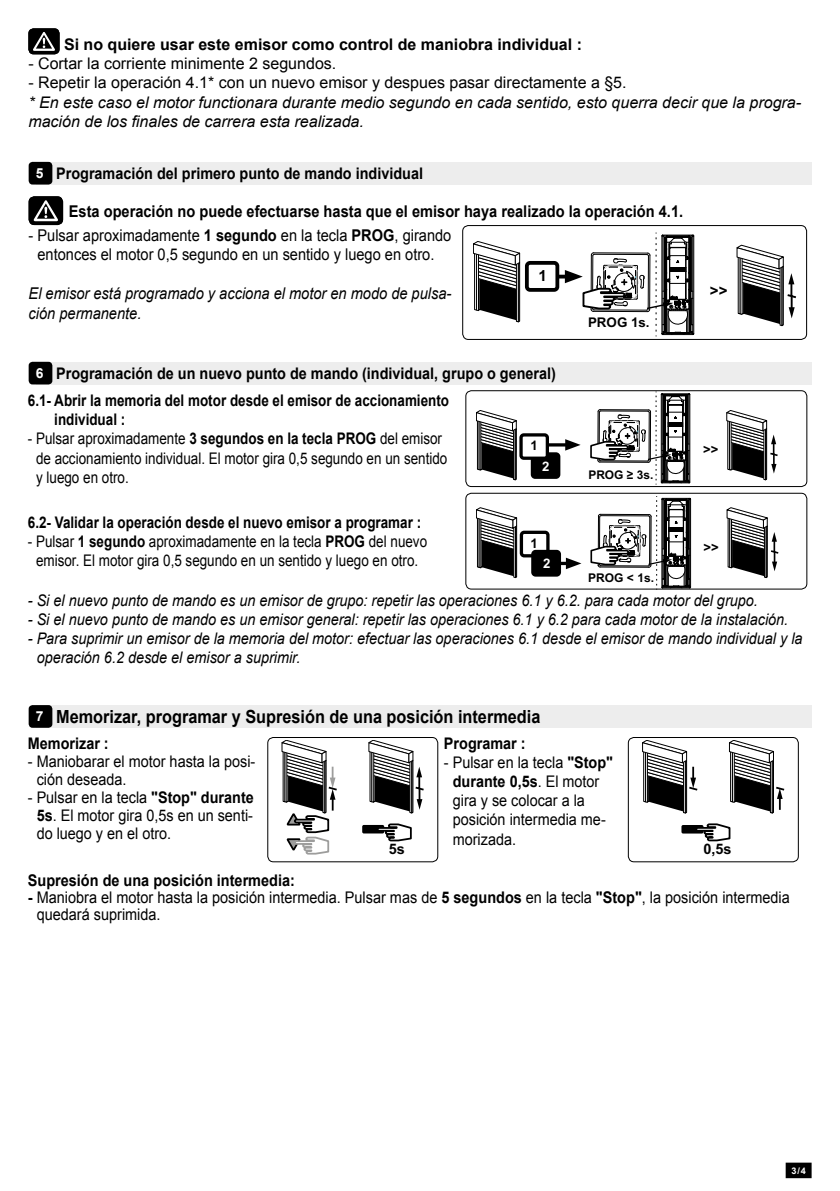
<style>
.page{position:relative;width:840px;height:1191px;background:#fff}
.page>*{position:absolute;margin:0;border:0;box-sizing:border-box;transform-origin:0 0}
.t1{font:700 18px "Arial";color:#000;scale:.9 1}
.t2{font:16.2px/19.4px "Arial";color:#000;text-align:center;scale:.9 1}
.t3{font:700 16.2px "Arial";color:#000;scale:.9 1}
.t4{font:italic 16.2px/19.4px "Arial";color:#000;scale:.9 1}
.t5{font:italic 16px/19.2px "Arial";color:#000;scale:.9 1}
.t6{font:16px/19.2px "Arial";color:#000;scale:.9 1}
.t7{font:16px/19.2px "Arial";color:#000;text-align:center;scale:.84 1}
.t8{font:700 16px "Arial";color:#000;scale:.9 1}
.t9{font:italic 16px/19.2px "Arial";color:#000}
.t10{font:700 16px/19.2px "Arial";color:#000;scale:.84 1}
.t11{font:16px "Arial";color:#000}
.t12{font:700 16px "Arial";color:#000}
.t13{font:700 15.2px "Arial";color:#000}
.t14{font:700 14.4px "Arial";color:#000}
.t15{font:700 13.4px "Arial";color:#000}
.t16{font:700 13.2px "Arial";color:#000}
.t17{font:700 13.2px "Arial";color:#fff}
.t18{font:700 13px "Arial";color:#000}
.t19{font:700 13px "Arial";color:#fff}
.t20{font:700 12px "Arial";color:#000}
.t21{font:700 9.2px "Arial";color:#fff}
.s1{font-size:13.8px;color:#fff}
.s2{font-weight:700}
</style>
<div class="page">
<div style="left:786px;top:1163px;width:24px;height:14px;background:#000"></div>
<div style="left:785px;top:1162px;width:26px;height:16px;border:2px solid #000"></div>
<svg style="left:28px;top:28px;width:32px;height:26px"></svg>
<div style="left:37px;top:162px;width:774px;height:22px;background:#ededed"></div>
<div style="left:29px;top:162px;width:23px;height:22px;background:#000;border-radius:4px"></div>
<div style="left:37px;top:362px;width:774px;height:22px;background:#ededed"></div>
<div style="left:29px;top:362px;width:23px;height:22px;background:#000;border-radius:4px"></div>
<div style="left:37px;top:705px;width:774px;height:23px;background:#ededed"></div>
<div style="left:29px;top:705px;width:23px;height:23px;background:#000;border-radius:4px"></div>
<hr style="left:548px;top:275px;width:24px;height:3px;background:#000">
<svg style="left:473px;top:241px;width:47px;height:82px"></svg>
<svg style="left:736px;top:245px;width:59px;height:81px"></svg>
<div style="left:526px;top:263px;width:31px;height:27px;background:#fff;border-radius:3px"></div>
<div style="left:524px;top:261px;width:35px;height:31px;border:4px solid #000;border-radius:3px"></div>
<svg style="left:564px;top:233px;width:129px;height:103px"></svg>
<div style="left:462px;top:225px;width:344px;height:115px;border:1px solid #000;border-radius:6px"></div>
<svg style="left:29px;top:196px;width:34px;height:29px"></svg>
<div style="left:519px;top:530px;width:30px;height:27px;border:3px solid #000;border-radius:3px"></div>
<svg style="left:476px;top:507px;width:41px;height:71px"></svg>
<svg style="left:726px;top:507px;width:52px;height:71px"></svg>
<hr style="left:552px;top:562px;width:20px;height:3px;background:#000">
<svg style="left:565px;top:557px;width:16px;height:12px"></svg>
<div style="left:532px;top:551px;width:27px;height:24px;background:#000;border-radius:3px"></div>
<div style="left:531px;top:550px;width:29px;height:26px;border:3px solid #000;border-radius:3px"></div>
<svg style="left:589px;top:496px;width:101px;height:94px"></svg>
<div style="left:465px;top:493px;width:341px;height:96px;border:1px solid #000;border-radius:6px"></div>
<div style="left:532px;top:454px;width:26px;height:23px;background:#000;border-radius:3px"></div>
<div style="left:530px;top:452px;width:30px;height:27px;border:3px solid #000;border-radius:3px"></div>
<hr style="left:547px;top:443px;width:24px;height:3px;background:#000">
<svg style="left:565px;top:439px;width:15px;height:11px"></svg>
<div style="left:520px;top:435px;width:27px;height:23px;background:#fff;border-radius:3px"></div>
<div style="left:519px;top:433px;width:29px;height:27px;border:3px solid #000;border-radius:3px"></div>
<svg style="left:476px;top:410px;width:41px;height:70px"></svg>
<svg style="left:726px;top:410px;width:51px;height:70px"></svg>
<svg style="left:590px;top:392px;width:99px;height:93px"></svg>
<div style="left:465px;top:390px;width:341px;height:97px;border:1px solid #000;border-radius:6px"></div>
<svg style="left:368px;top:740px;width:55px;height:73px"></svg>
<div style="left:363px;top:826px;width:20px;height:6px;background:#000"></div>
<div style="left:362px;top:825px;width:22px;height:8px;border:2px solid #000"></div>
<svg style="left:375px;top:823px;width:37px;height:19px"></svg>
<svg style="left:281px;top:740px;width:56px;height:115px"></svg>
<div style="left:267px;top:737px;width:171px;height:125px;border:1px solid #000;border-radius:6px"></div>
<svg style="left:642px;top:740px;width:56px;height:74px"></svg>
<svg style="left:729px;top:740px;width:54px;height:74px"></svg>
<div style="left:682px;top:826px;width:20px;height:6px;background:#000"></div>
<div style="left:681px;top:825px;width:22px;height:8px;border:2px solid #000"></div>
<svg style="left:694px;top:823px;width:37px;height:19px"></svg>
<div style="left:627px;top:737px;width:171px;height:125px;border:1px solid #000;border-radius:6px"></div>
<p class="t12" style="left:64px;top:34px;width:519px">Si no quiere usar este emisor como control de maniobra individual :</p>
<p class="t11" style="left:28px;top:53px;width:309px">- Cortar la corriente minimente 2 segundos.</p>
<p class="t11" style="left:28px;top:72px;width:599px">- Repetir la operación 4.1* con un nuevo emisor y despues pasar directamente a §5.</p>
<p class="t9" style="left:28px;top:93px;width:774px">* En este caso el motor functionara durante medio segundo en cada sentido, esto querra decir que la progra&shy;mación de los finales de carrera esta realizada.</p>
<p class="t8" style="left:36px;top:163px;width:431px"><span class="s1">5</span> Programación del primero punto de mando individual</p>
<p class="t3" style="left:69px;top:200px;width:683px">Esta operación no puede efectuarse hasta que el emisor haya realizado la operación 4.1.</p>
<p class="t2" style="left:29px;top:226px;width:471px">- Pulsar aproximadamente <span class="s2">1 segundo</span> en la tecla <span class="s2">PROG</span>, girando entonces el motor 0,5 segundo en un sentido y luego en otro.</p>
<p class="t4" style="left:29px;top:284px;width:471px">El emisor está programado y acciona el motor en modo de pulsa&shy;ción permanente.</p>
<p class="t13" style="left:538px;top:265px;width:10px">1</p>
<p class="t8" style="left:36px;top:363px;width:579px"><span class="s1">6</span> Programación de un nuevo punto de mando (individual, grupo o general)</p>
<p class="t10" style="left:54px;top:391px;width:471px;text-indent:-26px">6.1- Abrir la memoria del motor desde el emisor de accionamiento individual :</p>
<p class="t7" style="left:36px;top:429px;width:491px;text-align:left;text-indent:-8px">- Pulsar aproximadamente <span class="s2">3 segundos en la tecla PROG</span> del emisor de accionamiento individual. El motor gira 0,5 segundo en un sentido y luego en otro.</p>
<p class="t10" style="left:28px;top:513px;width:469px">6.2- Validar la operación desde el nuevo emisor a programar :</p>
<p class="t7" style="left:28px;top:532px;width:476px">- Pulsar <span class="s2">1 segundo</span> aproximadamente en la tecla <span class="s2">PROG</span> del nuevo emisor. El motor gira 0,5 segundo en un sentido y luego en otro.</p>
<p class="t18" style="left:530px;top:437px;width:9px">1</p>
<p class="t19" style="left:542px;top:457px;width:9px">2</p>
<p class="t16" style="left:530px;top:534px;width:9px">1</p>
<p class="t17" style="left:542px;top:554px;width:9px">2</p>
<p class="t15" style="left:587px;top:314px;width:63px">PROG 1s.</p>
<p class="t20" style="left:588px;top:467px;width:66px">PROG ≥ 3s.</p>
<p class="t20" style="left:588px;top:569px;width:67px">PROG &lt; 1s.</p>
<p class="t13" style="left:709px;top:280px;width:19px">&gt;&gt;</p>
<p class="t18" style="left:703px;top:441px;width:17px">&gt;&gt;</p>
<p class="t16" style="left:703px;top:538px;width:17px">&gt;&gt;</p>
<p class="t5" style="left:28px;top:591px;width:812px">- Si el nuevo punto de mando es un emisor de grupo: repetir las operaciones 6.1 y 6.2. para cada motor del grupo.</p>
<p class="t5" style="left:28px;top:610px;width:845px">- Si el nuevo punto de mando es un emisor general: repetir las operaciones 6.1 y 6.2 para cada motor de la instalación.</p>
<p class="t5" style="left:37px;top:629px;width:852px;text-indent:-9px">- Para suprimir un emisor de la memoria del motor: efectuar las operaciones 6.1 desde el emisor de mando individual y la operación 6.2 desde el emisor a suprimir.</p>
<p class="t1" style="left:36px;top:705px;width:562px"><span class="s1">7</span> Memorizar, programar y Supresión de una posición intermedia</p>
<p class="t8" style="left:28px;top:732px;width:91px">Memorizar :</p>
<p class="t6" style="left:37px;top:752px;width:244px;line-height:18px;text-indent:-9px">- Maniobarar el motor hasta la posi&shy;ción deseada.</p>
<p class="t6" style="left:37px;top:788px;width:243px;line-height:18px;text-align:justify;text-indent:-9px">- Pulsar en la tecla <span class="s2">"Stop" durante 5s</span>. El motor gira 0,5s en un senti&shy;do luego y en el otro.</p>
<p class="t14" style="left:388px;top:839px;width:18px">5s</p>
<p class="t8" style="left:443px;top:732px;width:92px">Programar :</p>
<p class="t6" style="left:452px;top:753px;width:179px;text-indent:-9px">- Pulsar en la tecla <span class="s2">"Stop" durante 0,5s</span>. El motor gira y se colocar a la posición intermedia me&shy;morizada.</p>
<p class="t14" style="left:703px;top:839px;width:30px">0,5s</p>
<p class="t8" style="left:28px;top:869px;width:298px">Supresión de una posición intermedia:</p>
<p class="t6" style="left:37px;top:889px;width:837px;line-height:17px;text-indent:-9px"><span class="s2">-</span> Maniobra el motor hasta la posición intermedia. Pulsar mas de <span class="s2">5 segundos</span> en la tecla <span class="s2">"Stop"</span>, la posición intermedia quedará suprimida.</p>
<p class="t21" style="left:790px;top:1165px;width:16px">3/4</p>
</div>
